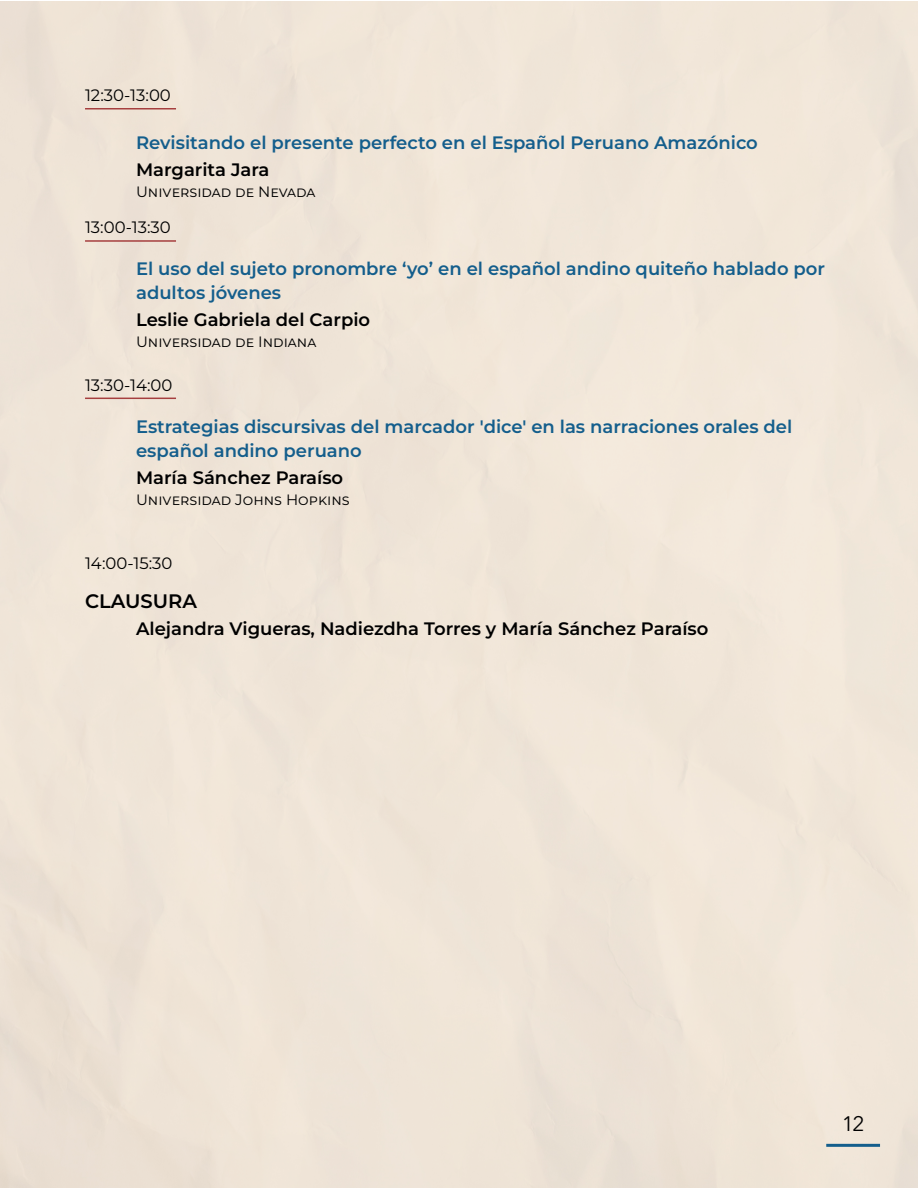
<style>
.page{position:relative;width:918px;height:1188px;background:#fff}
.page>*{position:absolute;margin:0;border:0;box-sizing:border-box;transform-origin:0 0}
.t1{font:21px "Avenir Next";color:#000}
.t2{font:600 19.5px "Montserrat";color:#000}
.t3{font:600 18px/24px "Montserrat";color:#145e8c}
.t4{font:600 18px "Montserrat";color:#000}
.t5{font:16.5px "Montserrat";color:#000}
.t6{font:15px "Montserrat";color:#000}
</style>
<div class="page">
<hr style="left:826px;top:1144px;width:54px;height:3px;background:#145e8c">
<hr style="left:85px;top:108px;width:91px;height:2px;background:#a63f3f">
<hr style="left:85px;top:240px;width:91px;height:2px;background:#a63f3f">
<hr style="left:85px;top:398px;width:91px;height:1px;background:#a63f3f">
<p class="t5" style="left:85px;top:84px;width:87px">12:30-13:00</p>
<p class="t3" style="left:136px;top:130px;width:623px">Revisitando el presente perfecto en el Español Peruano Amazónico</p>
<p class="t4" style="left:136px;top:158px;width:135px">Margarita Jara</p>
<p class="t6" style="left:136px;top:182px;width:181px">Universidad de Nevada</p>
<p class="t5" style="left:85px;top:216px;width:87px">13:00-13:30</p>
<p class="t3" style="left:136px;top:256px;width:691px">El uso del sujeto pronombre ‘yo’ en el español andino quiteño hablado por adultos jóvenes</p>
<p class="t4" style="left:136px;top:308px;width:236px">Leslie Gabriela del Carpio</p>
<p class="t6" style="left:136px;top:332px;width:182px">Universidad de Indiana</p>
<p class="t5" style="left:85px;top:374px;width:89px">13:30-14:00</p>
<p class="t3" style="left:136px;top:414px;width:658px">Estrategias discursivas del marcador 'dice' en las narraciones orales del español andino peruano</p>
<p class="t4" style="left:136px;top:465px;width:209px">María Sánchez Paraíso</p>
<p class="t6" style="left:136px;top:489px;width:215px">Universidad Johns Hopkins</p>
<p class="t5" style="left:85px;top:552px;width:89px">14:00-15:30</p>
<p class="t2" style="left:85px;top:588px;width:114px">CLAUSURA</p>
<p class="t4" style="left:136px;top:617px;width:574px">Alejandra Vigueras, Nadiezdha Torres y María Sánchez Paraíso</p>
<p class="t1" style="left:842px;top:1106px;width:24px">12</p>
</div>
